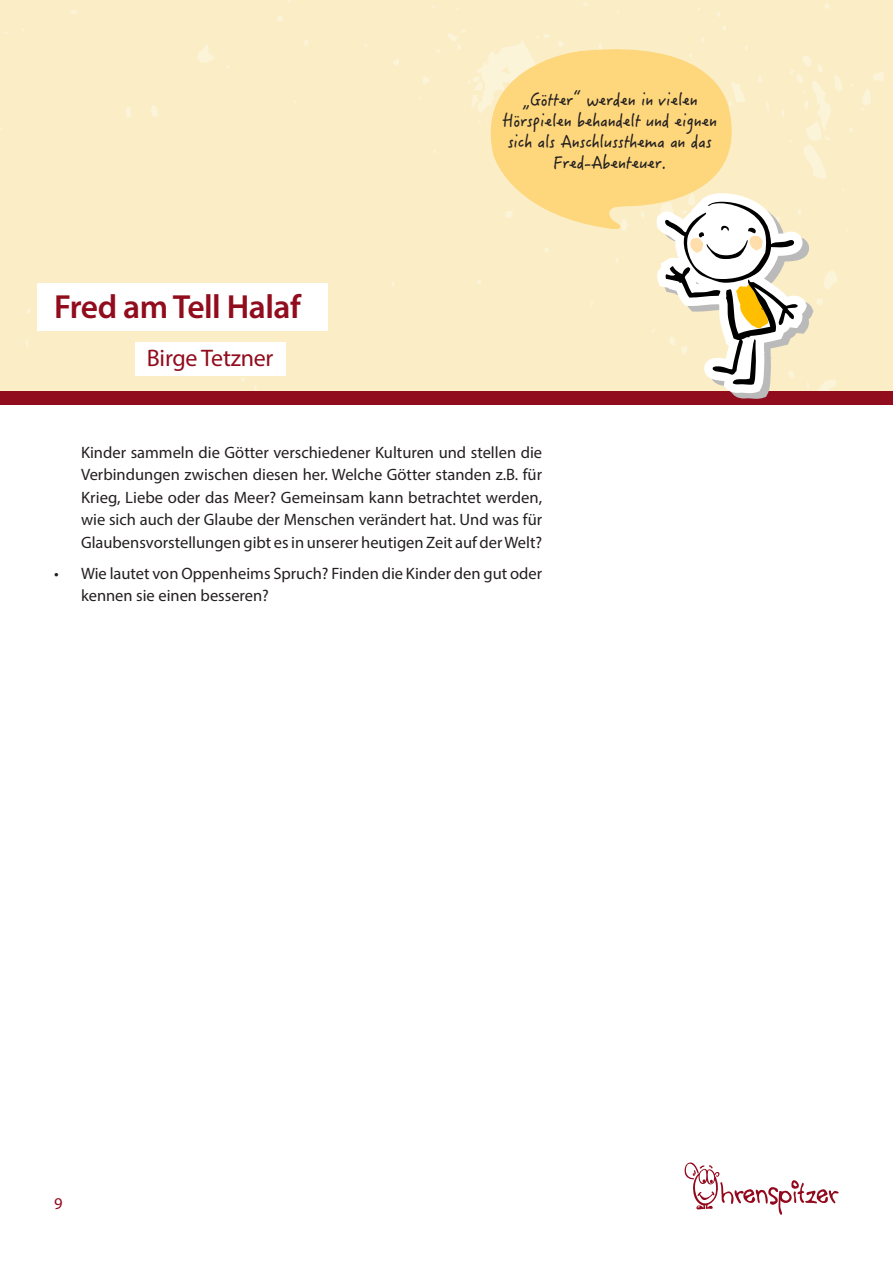
<style>
.page{position:relative;width:893px;height:1263px;background:#fff}
.page>*{position:absolute;margin:0;border:0;box-sizing:border-box;transform-origin:0 0}
.t1{font:600 33.6px "Myriad Pro";letter-spacing:-.015em;color:#910c1d}
.t2{font:24px "Myriad Pro";letter-spacing:-.01em;color:#910c1d}
.t3{font:16.5px/22.5px "Myriad Pro";color:#231f20;text-align:justify}
.t4{font:16.5px/21px "Hanzi Pen SC W5";letter-spacing:-.01em;color:#231f20;text-align:center}
.t5{font:16.5px "Myriad Pro";color:#910c1d}
</style>
<div class="page">
<div style="left:0;top:0;width:893px;height:391px;background:#fbeec6"></div>
<div style="left:0;top:391px;width:893px;height:14px;background:#910c1d"></div>
<svg style="left:684px;top:1162px;width:154px;height:53px"></svg>
<svg style="left:475px;top:41px;width:281px;height:189px;background:#fcdf96"></svg>
<svg style="left:656px;top:193px;width:157px;height:206px"></svg>
<div style="left:37px;top:283px;width:290px;height:48px;background:#fff"></div>
<div style="left:135px;top:342px;width:151px;height:34px;background:#fff"></div>
<h1 class="t1" style="left:54px;top:285px;width:248px">Fred am Tell Halaf</h1>
<h2 class="t2" style="left:147px;top:343px;width:128px">Birge Tetzner</h2>
<p class="t4" style="left:503px;top:89px;width:216px">„Götter“ werden in vielen<br>Hörspielen behandelt und eignen sich als Anschlussthema an das<br>Fred-Abenteuer.</p>
<p class="t3" style="left:81px;top:441px;width:463px">Kinder sammeln die Götter verschiedener Kulturen und stellen die Verbindungen zwischen diesen her. Welche Götter standen z.B. für Krieg, Liebe oder das Meer? Gemeinsam kann betrachtet werden, wie sich auch der Glaube der Menschen verändert hat. Und was für Glaubensvorstellungen gibt es in unserer heutigen Zeit auf der Welt?</p>
<p class="t3" style="left:81px;top:562px;width:463px;text-indent:-27px">• Wie lautet von Oppenheims Spruch? Finden die Kinder den gut oder kennen sie einen besseren?</p>
<p class="t5" style="left:54px;top:1194px;width:10px">9</p>
</div>
